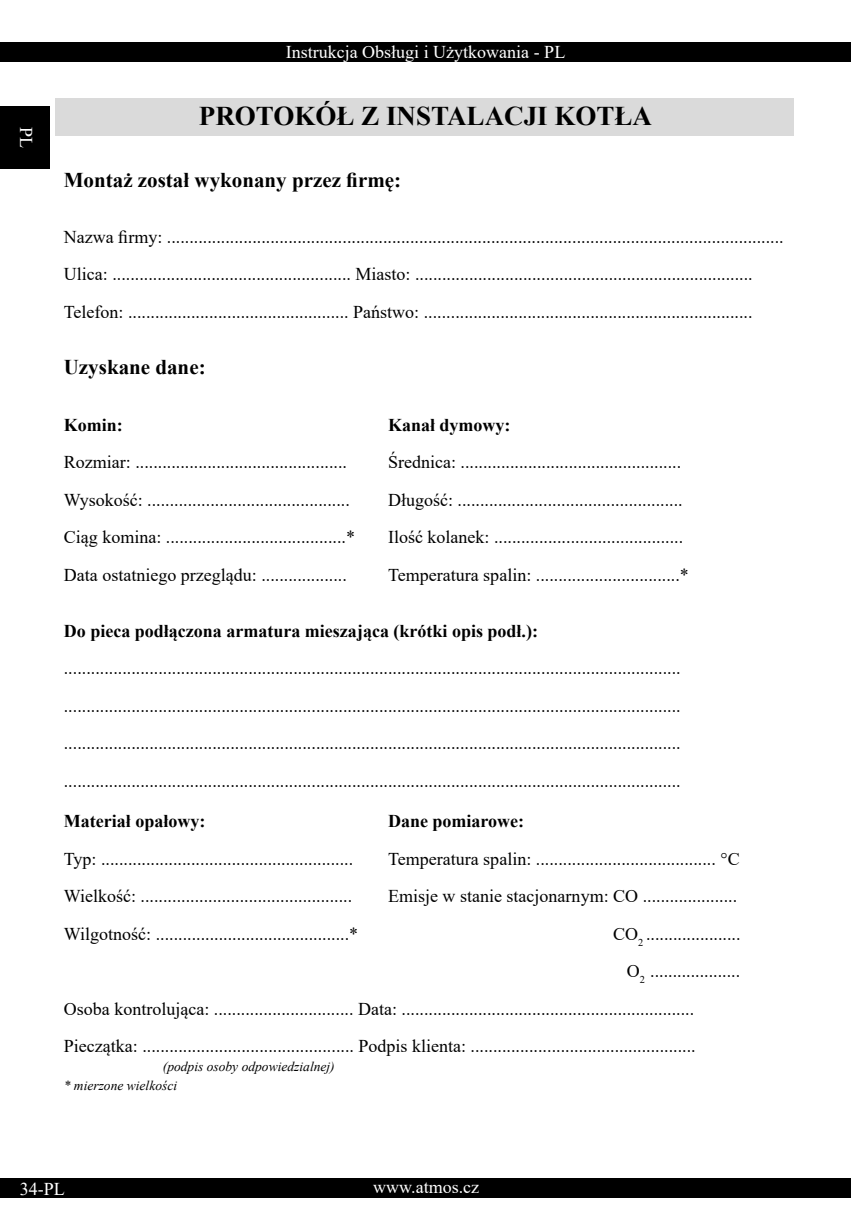
<style>
.page{position:relative;width:851px;height:1221px;background:#fff}
.page>*{position:absolute;margin:0;border:0;box-sizing:border-box;transform-origin:0 0}
.t1{font:700 27px "Times New Roman";color:#000}
.t2{font:700 21px "Times New Roman";color:#000}
.t3{font:18px/37.5px "Times New Roman";color:#000}
.t4{font:700 18px "Times New Roman";color:#000}
.t5{font:18px "Times New Roman";color:#fff}
.t6{font:italic 13.5px/18.8px "Times New Roman";color:#000}
</style>
<div class="page">
<div style="left:0;top:43px;width:850px;height:19px;background:#000"></div>
<div style="left:0;top:106px;width:50px;height:63px;background:#000"></div>
<div style="left:0;top:1178px;width:850px;height:20px;background:#000"></div>
<div style="left:55px;top:98px;width:738px;height:37px;background:#dadada"></div>
<p class="t5" style="left:39px;top:127px;width:23px;rotate:90deg">PL</p>
<p class="t5" style="left:285px;top:40px;width:281px">Instrukcja Obsługi i Użytkowania - PL</p>
<h1 class="t1" style="left:199px;top:96px;width:454px">PROTOKÓŁ Z INSTALACJI KOTŁA</h1>
<p class="t2" style="left:64px;top:164px;width:339px">Montaż został wykonany przez firmę:</p>
<p class="t3" style="left:64px;top:217px;width:721px">Nazwa firmy: .........................................................................................................................................<br>Ulica: ..................................................... Miasto: ...........................................................................<br>Telefon: ................................................. Państwo: .........................................................................</p>
<p class="t2" style="left:64px;top:352px;width:143px">Uzyskane dane:</p>
<p class="t4" style="left:64px;top:411px;width:61px">Komin:</p>
<p class="t4" style="left:388px;top:411px;width:124px">Kanał dymowy:</p>
<p class="t3" style="left:64px;top:442px;width:284px">Rozmiar: ...............................................</p>
<p class="t3" style="left:388px;top:442px;width:294px">Średnica: .................................................</p>
<p class="t3" style="left:64px;top:480px;width:287px">Wysokość: .............................................</p>
<p class="t3" style="left:388px;top:480px;width:296px">Długość: ..................................................</p>
<p class="t3" style="left:64px;top:517px;width:293px">Ciąg komina: ........................................*</p>
<p class="t3" style="left:388px;top:517px;width:296px">Ilość kolanek: ..........................................</p>
<p class="t3" style="left:64px;top:555px;width:284px">Data ostatniego przeglądu: ...................</p>
<p class="t3" style="left:388px;top:555px;width:302px">Temperatura spalin: ................................*</p>
<p class="t4" style="left:64px;top:618px;width:475px">Do pieca podłączona armatura mieszająca (krótki opis podł.):</p>
<p class="t3" style="left:64px;top:649px;width:618px;text-align:justify">......................................................................................................................................... ......................................................................................................................................... ......................................................................................................................................... .........................................................................................................................................</p>
<p class="t4" style="left:64px;top:808px;width:143px">Materiał opałowy:</p>
<p class="t4" style="left:388px;top:808px;width:138px">Dane pomiarowe:</p>
<p class="t3" style="left:64px;top:839px;width:291px">Typ: ........................................................</p>
<p class="t3" style="left:388px;top:839px;width:353px">Temperatura spalin: ........................................ °C</p>
<p class="t3" style="left:64px;top:877px;width:290px">Wielkość: ...............................................</p>
<p class="t3" style="left:388px;top:877px;width:350px">Emisje w stanie stacjonarnym: CO .....................</p>
<p class="t3" style="left:64px;top:914px;width:296px">Wilgotność: ...........................................*</p>
<p class="t3" style="left:613px;top:914px;width:129px">CO<sub>2</sub> .....................</p>
<p class="t3" style="left:626px;top:952px;width:115px">O<sub>2</sub> ....................</p>
<p class="t3" style="left:64px;top:989px;width:631px">Osoba kontrolująca: ............................... Data: .................................................................</p>
<p class="t3" style="left:64px;top:1027px;width:633px">Pieczątka: ............................................... Podpis klienta: ..................................................</p>
<p class="t6" style="left:64px;top:1056px;width:272px;text-indent:99px">(podpis osoby odpowiedzialnej) * mierzone wielkości</p>
<p class="t5" style="left:20px;top:1175px;width:46px">34-PL</p>
<p class="t5" style="left:373px;top:1173px;width:107px">www.atmos.cz</p>
</div>
